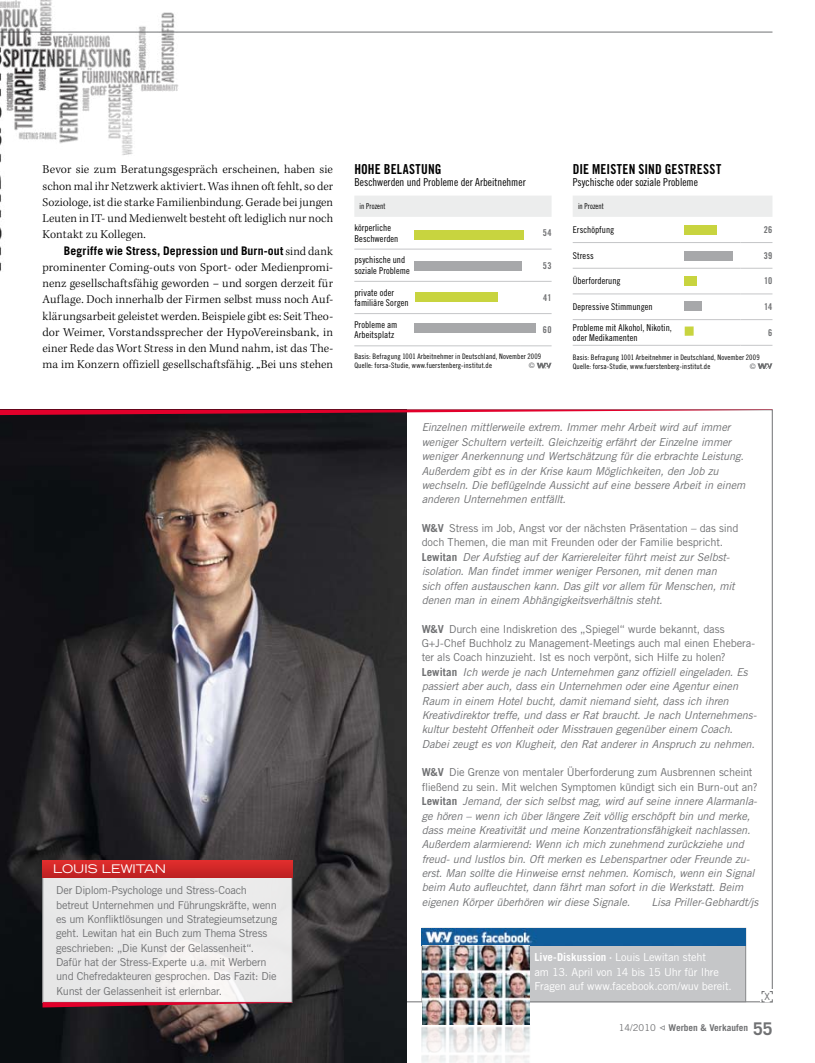
<style>
.page{position:relative;width:815px;height:1063px;background:#fff}
.page>*{position:absolute;margin:0;border:0;box-sizing:border-box;transform-origin:0 0}
.t1{font:13.75px "Trade Gothic LT Std Bd Cn 20";letter-spacing:.015em;color:#000}
.t2{font:300 12.25px/16.2px "Kepler Std";letter-spacing:.01em;color:#000;text-align:justify}
.t3{font:700 11.88px "Trade Gothic LT Std";letter-spacing:.015em;color:#000}
.t4{font:expanded 11.88px "Trade Gothic LT Std";color:#fff}
.t5{font:italic 11px/14.4px "Trade Gothic LT Std";letter-spacing:-.01em;color:#707173}
.t6{font:11px/14.4px "Trade Gothic LT Std";letter-spacing:-.025em;color:#707173}
.t7{font:11px/14.4px "Trade Gothic LT Std";letter-spacing:-.015em;color:#fff}
.t8{font:11px "Trade Gothic LT Std Cn 18";color:#000}
.t9{font:10px "Trade Gothic LT Std";color:#707173}
.t10{font:9.38px/10.6px "Trade Gothic LT Std Cn 18";letter-spacing:.005em;color:#000}
.t11{font:700 9.38px "Trade Gothic LT Std";color:#707173}
.t12{font:9.38px "Trade Gothic LT Std Bd Cn 20";letter-spacing:.03em;color:#707173}
.t13{font:9.38px "Trade Gothic LT Std";color:#707173}
.t14{font:8.12px "Trade Gothic LT Std Cn 18";letter-spacing:.015em;color:#000;scale:.9 1}
.t15{font:7.5px/9.4px "Trade Gothic LT Std Cn 18";letter-spacing:.015em;color:#000}
.t16{font:7.5px "Trade Gothic LT Std Cn 18";color:#707173}
.s1{font-family:"Kepler Std";font-weight:300;font-size:12.25px}
.s2{font-weight:700;font-style:normal}
.s3{font-style:normal}
.s4{font-weight:700}
.s5{font-size:17.5px}
</style>
<div class="page">
<hr style="left:0;top:32px;width:772px;height:1px;background:#707173">
<img style="left:0;top:415px;width:407px;height:648px">
<svg style="left:0;top:410px;width:772px;height:5px"></svg>
<svg style="left:762px;top:991px;width:11px;height:11px"></svg>
<div style="left:354px;top:196px;width:198px;height:21px;background:#eceded"></div>
<hr style="left:354px;top:346px;width:166px;height:1px;background:#c5c6c8">
<hr style="left:520px;top:346px;width:32px;height:1px;background:#c5c6c8">
<hr style="left:354px;top:249px;width:166px;height:1px;background:#c5c6c8">
<hr style="left:520px;top:249px;width:32px;height:1px;background:#c5c6c8">
<hr style="left:354px;top:281px;width:166px;height:1px;background:#c5c6c8">
<hr style="left:520px;top:281px;width:32px;height:1px;background:#c5c6c8">
<hr style="left:354px;top:313px;width:166px;height:1px;background:#c5c6c8">
<hr style="left:520px;top:313px;width:32px;height:1px;background:#c5c6c8">
<svg style="left:537px;top:363px;width:15px;height:5px"></svg>
<div style="left:573px;top:196px;width:199px;height:21px;background:#eceded"></div>
<hr style="left:573px;top:345px;width:167px;height:1px;background:#c5c6c8">
<hr style="left:740px;top:345px;width:32px;height:1px;background:#c5c6c8">
<hr style="left:573px;top:242px;width:167px;height:1px;background:#c5c6c8">
<hr style="left:740px;top:242px;width:32px;height:1px;background:#c5c6c8">
<hr style="left:573px;top:268px;width:167px;height:1px;background:#c5c6c8">
<hr style="left:740px;top:268px;width:32px;height:1px;background:#c5c6c8">
<hr style="left:573px;top:294px;width:167px;height:1px;background:#c5c6c8">
<hr style="left:740px;top:294px;width:32px;height:1px;background:#c5c6c8">
<hr style="left:573px;top:319px;width:167px;height:1px;background:#c5c6c8">
<hr style="left:740px;top:319px;width:32px;height:1px;background:#c5c6c8">
<svg style="left:757px;top:363px;width:15px;height:6px"></svg>
<div style="left:415px;top:230px;width:109px;height:9px;background:#c8d43f"></div>
<div style="left:415px;top:261px;width:107px;height:9px;background:#a7a8aa"></div>
<div style="left:415px;top:292px;width:83px;height:9px;background:#c8d43f"></div>
<div style="left:415px;top:323px;width:121px;height:10px;background:#a7a8aa"></div>
<div style="left:685px;top:226px;width:32px;height:9px;background:#c8d43f"></div>
<div style="left:685px;top:251px;width:48px;height:9px;background:#a7a8aa"></div>
<div style="left:685px;top:276px;width:12px;height:9px;background:#c8d43f"></div>
<div style="left:685px;top:326px;width:9px;height:10px;background:#c8d43f"></div>
<div style="left:685px;top:301px;width:17px;height:10px;background:#a7a8aa"></div>
<div style="left:43px;top:865px;width:249px;height:137px;background:linear-gradient(to right,#e7e7e7,#eeeded)"></div>
<svg style="left:43px;top:1002px;width:249px;height:5px"></svg>
<svg style="left:43px;top:860px;width:249px;height:18px;background:#cf2727"></svg>
<div style="left:422px;top:928px;width:324px;height:74px;background:#c5c6c8;border:1px solid #87888a"></div>
<img style="left:422px;top:928px;width:323px;height:18px">
<img style="left:422px;top:946px;width:108px;height:117px">
<img style="left:0;top:0;width:184px;height:272px">
<p class="t2" style="left:43px;top:162px;width:292px">Bevor sie zum Beratungsgespräch erscheinen, haben sie schon mal ihr Netzwerk aktiviert. Was ihnen oft fehlt, so der Soziologe, ist die starke Familienbindung. Gerade bei jungen Leuten in IT- und Medienwelt besteht oft lediglich nur noch Kontakt zu Kollegen.</p>
<p class="t3" style="left:64px;top:243px;width:271px">Begriffe wie Stress, Depression und Burn-out <span class="s1">sind dank</span></p>
<p class="t2" style="left:43px;top:259px;width:292px">prominenter Coming-outs von Sport- oder Medienpromi&shy;nenz gesellschaftsfähig geworden – und sorgen derzeit für Auflage. Doch innerhalb der Firmen selbst muss noch Auf&shy;klärungsarbeit geleistet werden. Beispiele gibt es: Seit Theo&shy;dor Weimer, Vorstandssprecher der HypoVereinsbank, in einer Rede das Wort Stress in den Mund nahm, ist das The&shy;ma im Konzern offiziell gesellschaftsfähig. „Bei uns stehen</p>
<p class="t4" style="left:53px;top:861px;width:114px">LOUIS LEWITAN</p>
<p class="t6" style="left:56px;top:883px;width:223px">Der Diplom-Psychologe und Stress-Coach betreut Unternehmen und Führungskräfte, wenn es um Konfliktlösungen und Strategieumsetzung geht. Lewitan hat ein Buch zum Thema Stress geschrieben: „Die Kunst der Gelassenheit“.<br>Dafür hat der Stress-Experte u.a. mit Werbern und Chefredakteuren gesprochen. Das Fazit: Die Kunst der Gelassenheit ist erlernbar.</p>
<p class="t1" style="left:354px;top:160px;width:89px">HOHE BELASTUNG</p>
<p class="t8" style="left:354px;top:176px;width:173px">Beschwerden und Probleme der Arbeitnehmer</p>
<p class="t14" style="left:360px;top:201px;width:30px">in Prozent</p>
<p class="t10" style="left:354px;top:222px;width:46px">körperliche<br>Beschwerden</p>
<p class="t12" style="left:543px;top:227px;width:10px">54</p>
<p class="t10" style="left:354px;top:255px;width:57px">psychische und soziale Probleme</p>
<p class="t12" style="left:543px;top:260px;width:10px">53</p>
<p class="t10" style="left:354px;top:287px;width:56px">private oder familiäre Sorgen</p>
<p class="t12" style="left:543px;top:292px;width:10px">41</p>
<p class="t10" style="left:354px;top:319px;width:45px">Probleme am<br>Arbeitsplatz</p>
<p class="t12" style="left:543px;top:324px;width:10px">60</p>
<p class="t15" style="left:354px;top:352px;width:188px">Basis: Befragung 1001 Arbeitnehmer in Deutschland, November 2009<br>Quelle: forsa-Studie, www.fuerstenberg-institut.de</p>
<p class="t16" style="left:529px;top:361px;width:7px">©</p>
<p class="t1" style="left:573px;top:160px;width:150px">DIE MEISTEN SIND GESTRESST</p>
<p class="t8" style="left:573px;top:176px;width:127px">Psychische oder soziale Probleme</p>
<p class="t14" style="left:578px;top:201px;width:30px">in Prozent</p>
<p class="t10" style="left:573px;top:224px;width:43px">Erschöpfung</p>
<p class="t12" style="left:764px;top:224px;width:10px">26</p>
<p class="t10" style="left:573px;top:250px;width:23px">Stress</p>
<p class="t12" style="left:764px;top:250px;width:10px">39</p>
<p class="t10" style="left:573px;top:276px;width:49px">Überforderung</p>
<p class="t12" style="left:764px;top:275px;width:10px">10</p>
<p class="t10" style="left:573px;top:301px;width:82px">Depressive Stimmungen</p>
<p class="t12" style="left:764px;top:301px;width:10px">14</p>
<p class="t10" style="left:573px;top:322px;width:101px">Probleme mit Alkohol, Nikotin, oder Medikamenten</p>
<p class="t12" style="left:768px;top:327px;width:6px">6</p>
<p class="t15" style="left:573px;top:352px;width:188px">Basis: Befragung 1001 Arbeitnehmer in Deutschland, November 2009<br>Quelle: forsa-Studie, www.fuerstenberg-institut.de</p>
<p class="t16" style="left:750px;top:362px;width:7px">©</p>
<p class="t5" style="left:422px;top:420px;width:325px">Einzelnen mittlerweile extrem. Immer mehr Arbeit wird auf immer weniger Schultern verteilt. Gleichzeitig erfährt der Einzelne immer weniger Anerkennung und Wertschätzung für die erbrachte Leistung.<br>Außerdem gibt es in der Krise kaum Möglichkeiten, den Job zu wechseln. Die beflügelnde Aussicht auf eine bessere Arbeit in einem anderen Unternehmen entfällt.</p>
<p class="t5" style="left:422px;top:521px;width:318px"><span class="s2">W&amp;V</span> <span class="s3">Stress im Job, Angst vor der nächsten Präsentation – das sind doch Themen, die man mit Freunden oder der Familie bespricht.<br></span><span class="s2">Lewitan</span> Der Aufstieg auf der Karriereleiter führt meist zur Selbst&shy;isolation. Man findet immer weniger Personen, mit denen man sich offen austauschen kann. Das gilt vor allem für Menschen, mit denen man in einem Abhängigkeitsverhältnis steht.</p>
<p class="t5" style="left:422px;top:622px;width:336px"><span class="s2">W&amp;V</span> <span class="s3">Durch eine I ndiskretion des „Spiegel“ wurde bekannt, dass G+J-Chef Buchholz zu Management-Meetings auch mal einen Ehebera&shy;ter als Coach hinzuzieht. Ist es noch verpönt, sich H ilfe zu holen?<br></span><span class="s2">Lewitan</span> Ich werde je nach Unternehmen ganz offiziell eingeladen. Es passiert aber auch, dass ein Unternehmen oder eine Agentur einen Raum in einem Hotel bucht, damit niemand sieht, dass ich ihren Kreativdirektor treffe, und dass er Rat braucht. Je nach Unternehmens&shy;kultur besteht Offenheit oder Misstrauen gegenüber einem Coach.<br>Dabei zeugt es von Klugheit, den Rat anderer in Anspruch zu nehmen.</p>
<p class="t5" style="left:422px;top:766px;width:337px"><span class="s2">W&amp;V</span> <span class="s3">Die Grenze von mentaler Überforderung zum Ausbrennen scheint fließend zu sein. M it welchen Symptomen kündigt sich ein Burn-out an?<br></span><span class="s2">Lewitan</span> Jemand, der sich selbst mag, wird auf seine innere Alarmanla&shy;ge hören – wenn ich über längere Zeit völlig erschöpft bin und merke, dass meine Kreativität und meine Konzentrationsfähigkeit nachlassen.<br>Außerdem alarmierend: Wenn ich mich zunehmend zurückziehe und freud- und lustlos bin. Oft merken es Lebenspartner oder Freunde zu&shy;erst. Man sollte die Hinweise ernst nehmen. Komisch, wenn ein Signal beim Auto aufleuchtet, dann fährt man sofort in die Werkstatt. Beim eigenen Körper überhören wir diese Signale.</p>
<p class="t5" style="left:652px;top:895px;width:108px">Lisa Priller-Gebhardt/js</p>
<p class="t7" style="left:535px;top:950px;width:199px"><span class="s4">Live-Diskussion ·</span> Louis Lewitan steht<br>am 13. April von 14 bis 15 Uhr für I hre<br>Fragen auf www.facebook.com/wuv bereit.</p>
<p class="t9" style="left:764px;top:991px;width:7px">X</p>
<p class="t13" style="left:619px;top:1022px;width:38px">14/2010</p>
<p class="t11" style="left:668px;top:1022px;width:106px">Werben &amp; Verkaufen <span class="s5">55</span></p>
</div>
